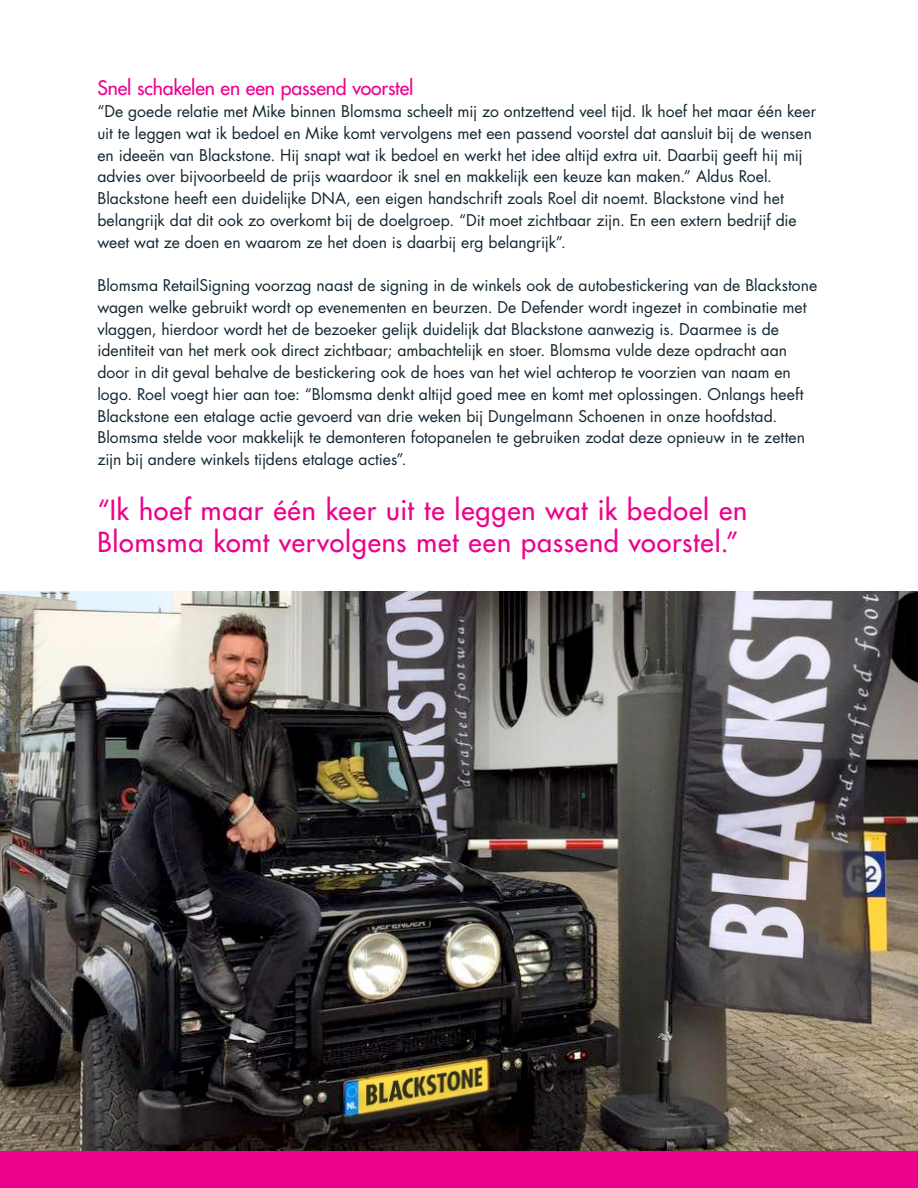
<style>
.page{position:relative;width:918px;height:1188px;background:#fff}
.page>*{position:absolute;margin:0;border:0;box-sizing:border-box;transform-origin:0 0}
.t1{font:500 27px/32.4px "Futura Std";letter-spacing:.03em;color:#ed028c}
.t2{font:500 19.5px "Futura Std";letter-spacing:-.01em;color:#ed028c}
.t3{font:15.75px/21.8px "Futura Std";color:#112530}
</style>
<div class="page">
<img style="left:0;top:591px;width:918px;height:560px">
<div style="left:0;top:1151px;width:918px;height:37px;background:#ed028c"></div>
<p class="t2" style="left:97px;top:76px;width:318px">Snel schakelen en een passend voorstel</p>
<p class="t3" style="left:97px;top:101px;width:720px">“De goede relatie met Mike binnen Blomsma scheelt mij zo ontzettend veel tijd. Ik hoef het maar één keer uit te leggen wat ik bedoel en Mike komt vervolgens met een passend voorstel dat aansluit bij de wensen en ideeën van Blackstone. Hij snapt wat ik bedoel en werkt het idee altijd extra uit. Daarbij geeft hij mij advies over bijvoorbeeld de prijs waardoor ik snel en makkelijk een keuze kan maken.” Aldus Roel.<br>Blackstone heeft een duidelijke DNA, een eigen handschrift zoals Roel dit noemt. Blackstone vind het belangrijk dat dit ook zo overkomt bij de doelgroep. “Dit moet zichtbaar zijn. En een extern bedrijf die weet wat ze doen en waarom ze het doen is daarbij erg belangrijk”.</p>
<p class="t3" style="left:97px;top:275px;width:721px">Blomsma RetailSigning voorzag naast de signing in de winkels ook de autobestickering van de Blackstone wagen welke gebruikt wordt op evenementen en beurzen. De Defender wordt ingezet in combinatie met vlaggen, hierdoor wordt het de bezoeker gelijk duidelijk dat Blackstone aanwezig is. Daarmee is de identiteit van het merk ook direct zichtbaar; ambachtelijk en stoer. Blomsma vulde deze opdracht aan door in dit geval behalve de bestickering ook de hoes van het wiel achterop te voorzien van naam en logo. Roel voegt hier aan toe: “Blomsma denkt altijd goed mee en komt met oplossingen. Onlangs heeft Blackstone een etalage actie gevoerd van drie weken bij Dungelmann Schoenen in onze hoofdstad.<br>Blomsma stelde voor makkelijk te demonteren fotopanelen te gebruiken zodat deze opnieuw in te zetten zijn bij andere winkels tijdens etalage acties”.</p>
<h1 class="t1" style="left:97px;top:494px;width:652px">“Ik hoef maar één keer uit te leggen wat ik bedoel en<br>Blomsma komt vervolgens met een passend voorstel.”</h1>
</div>
